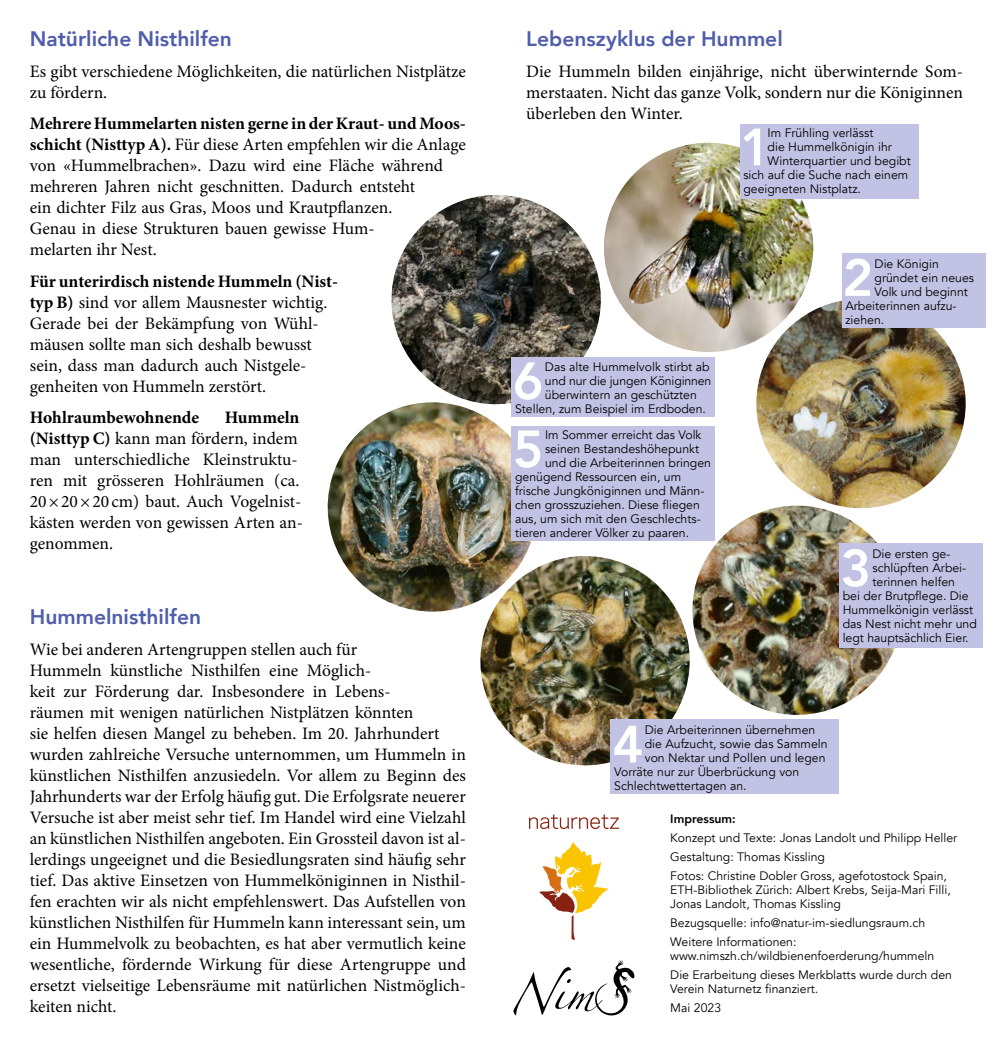
<style>
.page{position:relative;width:993px;height:1042px;background:#fff}
.page>*{position:absolute;margin:0;border:0;box-sizing:border-box;transform-origin:0 0}
.t1{font:800 51.8px "Avenir";color:#fff}
.t2{font:800 21px "Avenir";color:#4f5dab}
.t3{font:17.5px/21px "Minion Pro";color:#000}
.t4{font:700 17.5px "Minion Pro";color:#000}
.t5{font:12.25px/18.9px "Avenir";color:#000}
.t6{font:800 12.25px "Avenir";color:#000}
.s1{font-weight:700}
</style>
<div class="page">
<svg style="left:513px;top:960px;width:121px;height:56px"></svg>
<img style="left:480px;top:556px;width:200px;height:209px">
<img style="left:327px;top:416px;width:221px;height:196px">
<img style="left:381px;top:195px;width:211px;height:221px">
<div style="left:610px;top:719px;width:228px;height:75px;background:#c2c3e4"></div>
<div style="left:511px;top:427px;width:203px;height:114px;background:#c2c3e4"></div>
<div style="left:511px;top:357px;width:203px;height:60px;background:#c2c3e4"></div>
<img style="left:592px;top:143px;width:232px;height:221px">
<img style="left:744px;top:299px;width:233px;height:207px">
<img style="left:680px;top:506px;width:215px;height:220px">
<div style="left:739px;top:124px;width:179px;height:74px;background:#c2c3e4"></div>
<div style="left:841px;top:253px;width:144px;height:74px;background:#c2c3e4"></div>
<div style="left:838px;top:543px;width:144px;height:105px;background:#c2c3e4"></div>
<svg style="left:539px;top:842px;width:69px;height:98px"></svg>
<svg style="left:528px;top:814px;width:91px;height:15px"></svg>
<p class="t2" style="left:30px;top:22px;width:203px">Natürliche Nisthilfen</p>
<p class="t3" style="left:30px;top:61px;width:437px">Es gibt verschiedene Möglichkeiten, die natürlichen Nistplätze zu fördern.</p>
<p class="t3" style="left:30px;top:113px;width:437px"><span class="s1">Mehrere Hummelarten nisten gerne in der Kraut- und Moos&shy;schicht (Nisttyp A).</span> Für diese Arten empfehlen wir die Anlage von «Hummelbrachen». Dazu wird eine Fläche während mehreren Jahren nicht geschnitten. Dadurch entsteht<br>ein dichter Filz aus Gras, Moos und Krautpflanzen.<br>Genau in diese Strukturen bauen gewisse Hum-<br>melarten ihr Nest.</p>
<p class="t3" style="left:30px;top:271px;width:310px"><span class="s1">Für unterirdisch nistende Hummeln (Nist&shy;typ B)</span> sind vor allem Mausnester wichtig.<br>Gerade bei der Bekämpfung von Wühl&shy;mäusen sollte man sich deshalb bewusst sein, dass man dadurch auch Nistgele&shy;genheiten von Hummeln zerstört.</p>
<p class="t4" style="left:30px;top:405px;width:171px">Hohlraumbewohnende</p>
<p class="t3" style="left:30px;top:407px;width:274px;text-indent:195px"><span class="s1">Hummeln (Nisttyp C)</span> kann man fördern, indem man unterschiedliche Kleinstruktu&shy;ren mit grösseren Hohlräumen (ca.<br>20×20×20 cm) baut. Auch Vogelnist&shy;kästen werden von gewissen Arten an&shy;genommen.</p>
<p class="t2" style="left:30px;top:600px;width:173px">Hummelnisthilfen</p>
<p class="t3" style="left:30px;top:639px;width:437px">Wie bei anderen Artengruppen stellen auch für<br>Hummeln künstliche Nisthilfen eine Möglich-<br>keit zur Förderung dar. Insbesondere in Lebens-<br>räumen mit wenigen natürlichen Nistplätzen könnten<br>sie helfen diesen Mangel zu beheben. Im 20. Jahrhundert wurden zahlreiche Versuche unternommen, um Hummeln in künstlichen Nisthilfen anzusiedeln. Vor allem zu Beginn des Jahrhunderts war der Erfolg häufig gut. Die Erfolgsrate neuerer Versuche ist aber meist sehr tief. Im Handel wird eine Vielzahl an künstlichen Nisthilfen angeboten. Ein Grossteil davon ist al&shy;lerdings ungeeignet und die Besiedlungsraten sind häufig sehr tief. Das aktive Einsetzen von Hummelköniginnen in Nisthil&shy;fen erachten wir als nicht empfehlenswert. Das Aufstellen von künstlichen Nisthilfen für Hummeln kann interessant sein, um ein Hummelvolk zu beobachten, es hat aber vermutlich keine wesentliche, fördernde Wirkung für diese Artengruppe und ersetzt vielseitige Lebensräume mit natürlichen Nistmöglich&shy;keiten nicht.</p>
<p class="t2" style="left:526px;top:22px;width:258px">Lebenszyklus der Hummel</p>
<p class="t3" style="left:526px;top:61px;width:438px;text-align:justify">Die Hummeln bilden einjährige, nicht überwinternde Som&shy;merstaaten. Nicht das ganze Volk, sondern nur die Königinnen überleben den Winter.</p>
<h1 class="t1" style="left:739px;top:107px;width:32px">1</h1>
<p class="t5" style="left:767px;top:124px;width:107px">Im Frühling verlässt</p>
<p class="t5" style="left:767px;top:138px;width:126px">die Hummelkönigin ihr</p>
<p class="t5" style="left:767px;top:152px;width:145px">Winterquartier und begibt</p>
<p class="t5" style="left:743px;top:166px;width:166px">sich auf die Suche nach einem</p>
<p class="t5" style="left:743px;top:180px;width:119px">geeigneten Nistplatz.</p>
<h1 class="t1" style="left:512px;top:341px;width:32px">6</h1>
<p class="t5" style="left:545px;top:358px;width:166px">Das alte Hummelvolk stirbt ab</p>
<p class="t5" style="left:545px;top:372px;width:168px">und nur die jungen Königinnen</p>
<p class="t5" style="left:545px;top:386px;width:153px">überwintern an geschützten</p>
<p class="t5" style="left:515px;top:400px;width:192px">Stellen, zum Beispiel im Erdboden.</p>
<h1 class="t1" style="left:512px;top:409px;width:32px">5</h1>
<p class="t5" style="left:545px;top:426px;width:158px">Im Sommer erreicht das Volk</p>
<p class="t5" style="left:545px;top:440px;width:156px">seinen Bestandeshöhepunkt</p>
<p class="t5" style="left:545px;top:454px;width:167px">und die Arbeiterinnen bringen</p>
<p class="t5" style="left:515px;top:468px;width:167px">genügend Ressourcen ein, um</p>
<p class="t5" style="left:515px;top:482px;width:191px">frische Jungköniginnen und Männ-</p>
<p class="t5" style="left:515px;top:496px;width:186px">chen grosszuziehen. Diese fliegen</p>
<p class="t5" style="left:515px;top:510px;width:186px">aus, um sich mit den Geschlechts-</p>
<p class="t5" style="left:515px;top:524px;width:175px">tieren anderer Völker zu paaren.</p>
<h1 class="t1" style="left:842px;top:237px;width:32px">2</h1>
<p class="t5" style="left:874px;top:254px;width:66px">Die Königin</p>
<p class="t5" style="left:874px;top:268px;width:101px">gründet ein neues</p>
<p class="t5" style="left:874px;top:282px;width:95px">Volk und beginnt</p>
<p class="t5" style="left:845px;top:296px;width:112px">Arbeiterinnen aufzu-</p>
<p class="t5" style="left:845px;top:310px;width:40px">ziehen.</p>
<h1 class="t1" style="left:840px;top:528px;width:32px">3</h1>
<p class="t5" style="left:872px;top:545px;width:78px">Die ersten ge-</p>
<p class="t5" style="left:872px;top:559px;width:94px">schlüpften Arbei-</p>
<p class="t5" style="left:872px;top:573px;width:84px">terinnen helfen</p>
<p class="t5" style="left:842px;top:587px;width:127px">bei der Brutpflege. Die</p>
<p class="t5" style="left:842px;top:601px;width:132px">Hummelkönigin verlässt</p>
<p class="t5" style="left:842px;top:615px;width:136px">das Nest nicht mehr und</p>
<p class="t5" style="left:842px;top:629px;width:127px">legt hauptsächlich Eier.</p>
<h1 class="t1" style="left:612px;top:704px;width:32px">4</h1>
<p class="t5" style="left:644px;top:721px;width:172px">Die Arbeiterinnen übernehmen</p>
<p class="t5" style="left:644px;top:735px;width:184px">die Aufzucht, sowie das Sammeln</p>
<p class="t5" style="left:644px;top:749px;width:182px">von Nektar und Pollen und legen</p>
<p class="t5" style="left:614px;top:763px;width:186px">Vorräte nur zur Überbrückung von</p>
<p class="t5" style="left:614px;top:777px;width:134px">Schlechtwettertagen an.</p>
<p class="t6" style="left:670px;top:809px;width:67px">Impressum:</p>
<p class="t5" style="left:670px;top:829px;width:288px">Konzept und Texte: Jonas Landolt und Philipp Heller<br>Gestaltung: Thomas Kissling<br>Fotos: Christine Dobler Gross, agefotostock Spain,</p>
<p class="t5" style="left:670px;top:883px;width:282px;line-height:14px">ETH-Bibliothek Zürich: Albert Krebs, Seija-Mari Filli,<br>Jonas Landolt, Thomas Kissling</p>
<p class="t5" style="left:670px;top:914px;width:256px">Bezugsquelle: info@natur-im-siedlungsraum.ch<br>Weitere Informationen:</p>
<p class="t5" style="left:670px;top:947px;width:283px">www.nimszh.ch/wildbienenfoerderung/hummeln<br>Die Erarbeitung dieses Merkblatts wurde durch den</p>
<p class="t5" style="left:670px;top:980px;width:149px">Verein Naturnetz finanziert.<br>Mai 2023</p>
</div>
